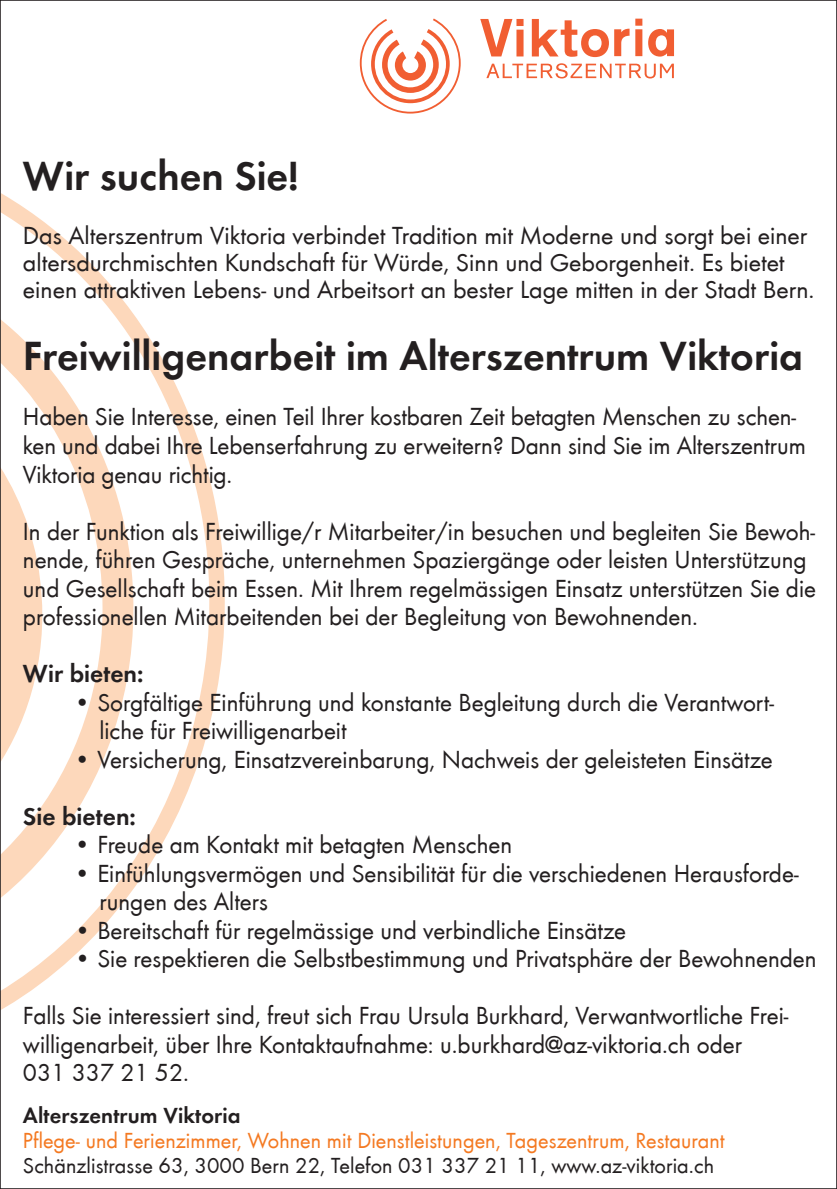
<style>
.page{position:relative;width:837px;height:1189px;background:#fff}
.page>*{position:absolute;margin:0;border:0;box-sizing:border-box;transform-origin:0 0}
.t1{font:42px "Futura Dem";color:#231f20}
.t2{font:25.5px/28.5px "Futura Boo";color:#231f20}
.t3{font:25.5px "Futura Dem";color:#231f20}
.t4{font:22.5px "Futura Boo";letter-spacing:.005em;color:#f47921}
.t5{font:22.5px "Futura Boo";letter-spacing:.005em;color:#231f20}
.t6{font:22.5px "Futura Dem";letter-spacing:.005em;color:#231f20}
</style>
<div class="page">
<svg style="left:2px;top:194px;width:223px;height:815px"></svg>
<svg style="left:360px;top:18px;width:101px;height:96px"></svg>
<svg style="left:480px;top:19px;width:43px;height:37px"></svg>
<svg style="left:532px;top:19px;width:97px;height:38px"></svg>
<svg style="left:635px;top:19px;width:7px;height:37px"></svg>
<svg style="left:648px;top:29px;width:26px;height:28px"></svg>
<svg style="left:486px;top:63px;width:188px;height:15px"></svg>
<h1 class="t1" style="left:23px;top:151px;width:277px">Wir suchen Sie!</h1>
<p class="t2" style="left:23px;top:222px;width:793px;line-height:27px">Das Alterszentrum Viktoria verbindet Tradition mit Moderne und sorgt bei einer altersdurchmischten Kundschaft für Würde, Sinn und Geborgenheit. Es bietet einen attraktiven Lebens- und Arbeitsort an bester Lage mitten in der Stadt Bern.</p>
<h1 class="t1" style="left:23px;top:331px;width:781px">Freiwilligenarbeit im Alterszentrum Viktoria</h1>
<p class="t2" style="left:23px;top:402px;width:784px">Haben Sie Interesse, einen Teil Ihrer kostbaren Zeit betagten Menschen zu schen&shy;ken und dabei Ihre Lebenserfahrung zu erweitern? Dann sind Sie im Alterszentrum<br>Viktoria genau richtig.</p>
<p class="t2" style="left:23px;top:516px;width:794px">In der Funktion als Freiwillige/r Mitarbeiter/in besuchen und begleiten Sie Bewoh&shy;nende, führen Gespräche, unternehmen Spaziergänge oder leisten Unterstützung und Gesellschaft beim Essen. Mit Ihrem regelmässigen Einsatz unterstützen Sie die professionellen Mitarbeitenden bei der Begleitung von Bewohnenden.</p>
<p class="t3" style="left:23px;top:658px;width:122px">Wir bieten:</p>
<p class="t2" style="left:99px;top:688px;width:676px;text-indent:-26px">• Sorgfältige Einführung und konstante Begleitung durch die Verantwort&shy;liche für Freiwilligenarbeit</p>
<p class="t2" style="left:74px;top:745px;width:700px">• Versicherung, Einsatzvereinbarung, Nachweis der geleisteten Einsätze</p>
<p class="t3" style="left:23px;top:801px;width:115px">Sie bieten:</p>
<p class="t2" style="left:74px;top:830px;width:440px">• Freude am Kontakt mit betagten Menschen</p>
<p class="t2" style="left:99px;top:859px;width:700px;text-indent:-26px">• Einfühlungsvermögen und Sensibilität für die verschiedenen Herausforde&shy;rungen des Alters</p>
<p class="t2" style="left:74px;top:916px;width:554px">• Bereitschaft für regelmässige und verbindliche Einsätze</p>
<p class="t2" style="left:74px;top:944px;width:744px">• Sie respektieren die Selbstbestimmung und Privatsphäre der Bewohnenden</p>
<p class="t2" style="left:23px;top:1001px;width:767px">Falls Sie interessiert sind, freut sich Frau Ursula Burkhard, Verwantwortliche Frei&shy;willigenarbeit, über Ihre Kontaktaufnahme: u.burkhard@az-viktoria.ch oder<br>031 337 21 52.</p>
<p class="t6" style="left:23px;top:1102px;width:219px">Alterszentrum Viktoria</p>
<p class="t4" style="left:23px;top:1127px;width:703px">Pflege- und Ferienzimmer, Wohnen mit Dienstleistungen, Tageszentrum, Restaurant</p>
<p class="t5" style="left:23px;top:1152px;width:692px">Schänzlistrasse 63, 3000 Bern 22, Telefon 031 337 21 11, www.az-viktoria.ch</p>
</div>
